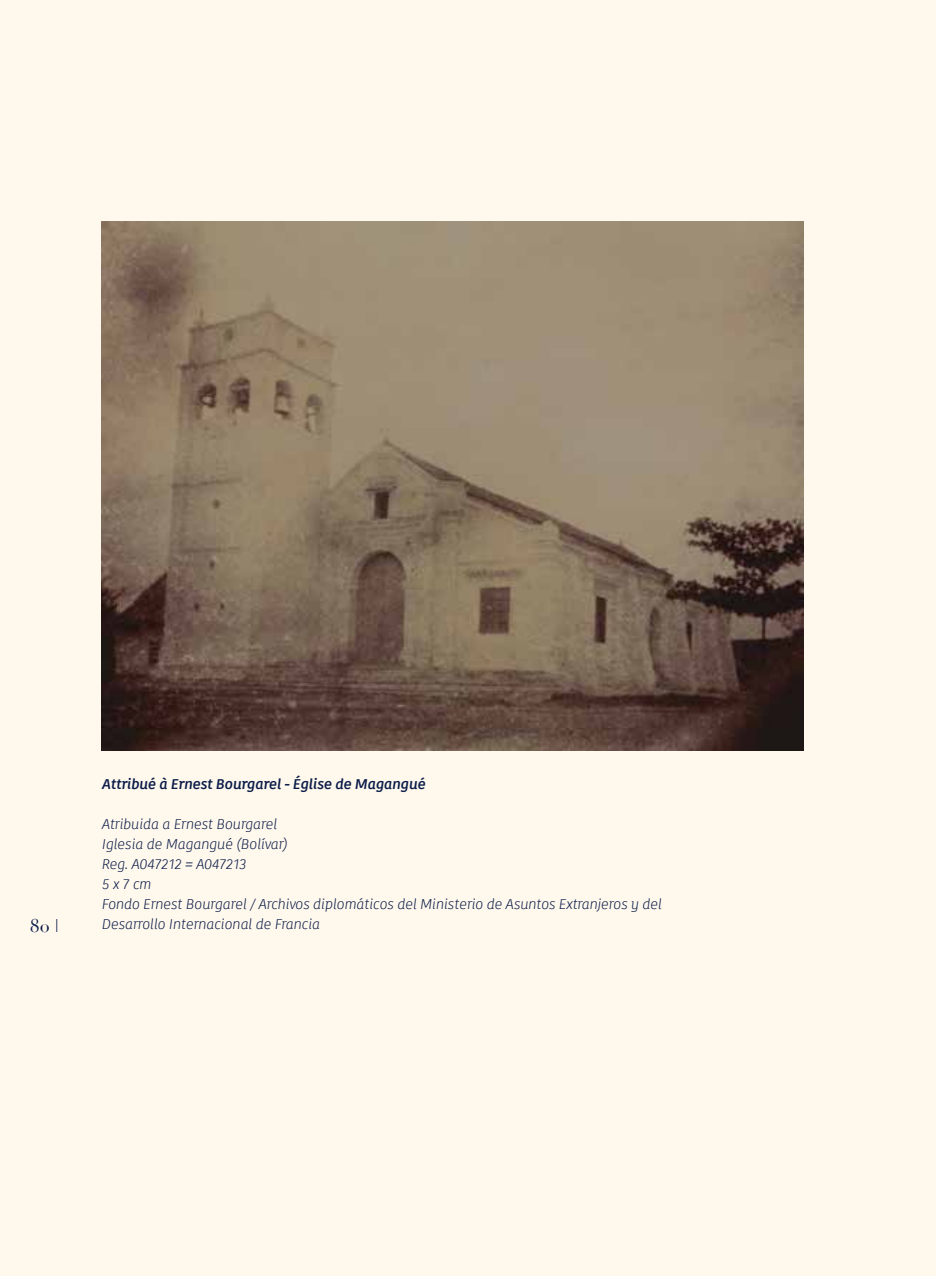
<style>
.page{position:relative;width:936px;height:1276px;background:#fff}
.page>*{position:absolute;margin:0;border:0;box-sizing:border-box;transform-origin:0 0}
.t1{font:18px "Didot";color:#0c1c49}
.t2{font:italic 300 14px/20px "Kohinoor W00";color:#0c1c49}
.t3{font:italic 500 14px "Kohinoor W00";color:#0c1c49}
.s1{font-family:"Source Sans Pro";font-weight:300}
</style>
<div class="page">
<div style="left:0;top:0;width:935px;height:1276px;background:#fff9ed"></div>
<img style="left:102px;top:221px;width:701px;height:529px">
<p class="t1" style="left:30px;top:914px;width:31px">80 <span class="s1">l</span></p>
<p class="t3" style="left:102px;top:775px;width:319px">Attribué à Ernest Bourgarel - Église de Magangué</p>
<p class="t2" style="left:102px;top:814px;width:561px">Atribuida a Ernest Bourgarel<br>Iglesia de Magangué (Bolívar)<br>Reg. A047212 = A047213<br>5 x 7 cm<br>Fondo Ernest Bourgarel / Archivos diplomáticos del Ministerio de Asuntos Extranjeros y del Desarrollo Internacional de Francia</p>
</div>
